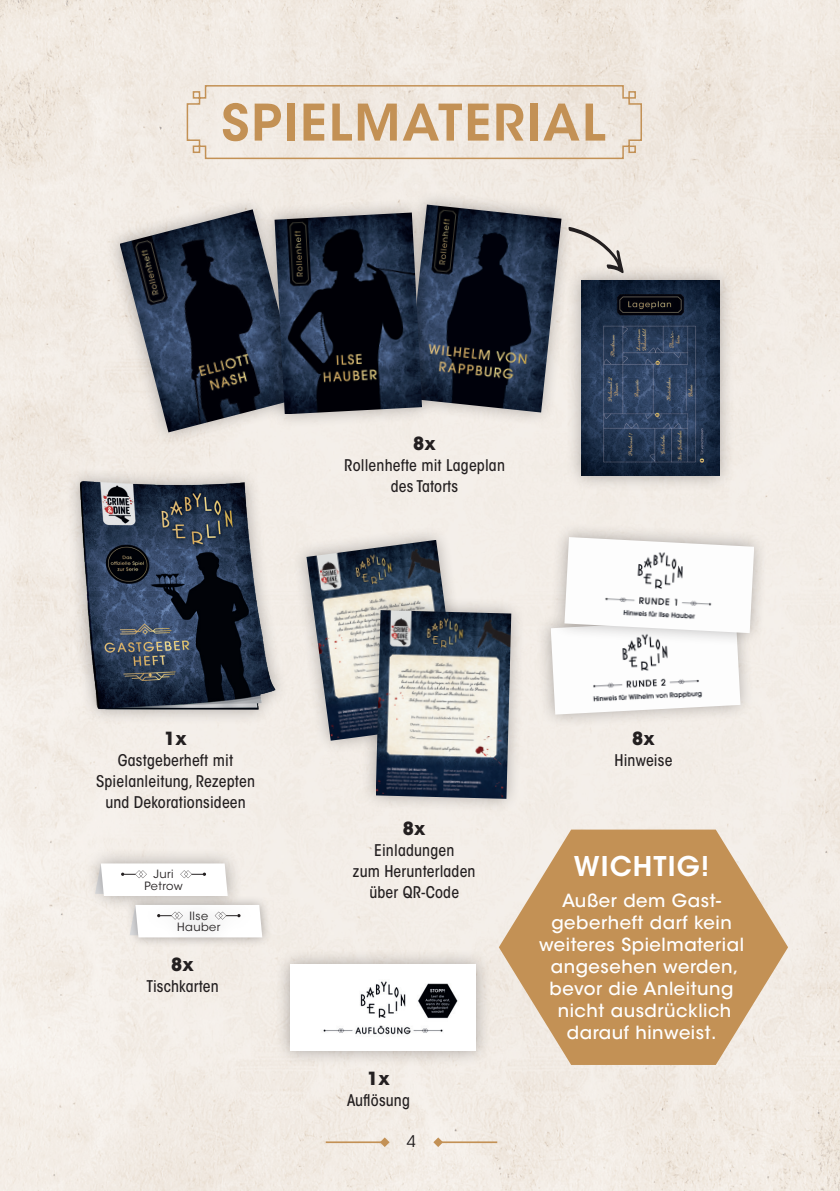
<style>
.page{position:relative;width:840px;height:1191px;background:#fff}
.page>*{position:absolute;margin:0;border:0;box-sizing:border-box;transform-origin:0 0}
.t1{font:600 50px "ITC Avant Garde Std";letter-spacing:.04em;color:#c39155}
.t2{font:600 27px "ITC Avant Garde Std";letter-spacing:.04em;color:#fff}
.t3{font:500 18px/22px "ITC Avant Garde Std";letter-spacing:.03em;color:#fff;text-align:center}
.t4{font:700 18px "ITC Avant Garde Std";letter-spacing:.01em;color:#231f20}
.t5{font:500 condensed 16px/21px "ITC Avant Garde Std";letter-spacing:.01em;color:#231f20;text-align:center}
.t6{font:16px "ITC Avant Garde Std";color:#231f20}
.t7{font:11.4px/11.4px "ITC Avant Garde Std";letter-spacing:.04em;color:#231f20;text-align:center}
</style>
<div class="page">
<div style="left:0;top:0;width:839px;height:1191px;background:#f2ece5"></div>
<svg style="left:380px;top:1137px;width:9px;height:10px"></svg>
<hr style="left:325px;top:1141px;width:59px;height:2px;background:#c39155">
<svg style="left:433px;top:1137px;width:10px;height:10px"></svg>
<hr style="left:438px;top:1141px;width:59px;height:2px;background:#c39155">
<svg style="left:186px;top:84px;width:456px;height:76px;background:#ede4da"></svg>
<div style="left:59px;top:467px;width:230px;height:258px;background:#f2ece6"></div>
<img style="left:43px;top:472px;width:254px;height:247px">
<div style="left:101px;top:190px;width:219px;height:261px;background:#f2ece6"></div>
<img style="left:119px;top:209px;width:182px;height:223px">
<div style="left:566px;top:265px;width:168px;height:226px;background:#231f20;opacity:.36"></div>
<img style="left:581px;top:281px;width:137px;height:194px">
<svg style="left:389px;top:187px;width:189px;height:243px;background:#ede7e1"></svg>
<img style="left:438px;top:204px;width:123px;height:208px">
<div style="left:274px;top:949px;width:217px;height:117px;background:#231f20;opacity:.36"></div>
<img style="left:290px;top:964px;width:185px;height:87px">
<svg style="left:289px;top:522px;width:188px;height:236px;background:#f1ebe5"></svg>
<img style="left:306px;top:540px;width:154px;height:200px">
<svg style="left:359px;top:594px;width:168px;height:221px;background:#d9d5d0"></svg>
<img style="left:375px;top:610px;width:136px;height:189px">
<svg style="left:258px;top:196px;width:180px;height:235px;background:#95989f"></svg>
<img style="left:274px;top:212px;width:148px;height:202px">
<svg style="left:534px;top:521px;width:236px;height:210px"></svg>
<img style="left:564px;top:537px;width:189px;height:96px">
<svg style="left:498px;top:829px;width:289px;height:236px;background:#cfa879"></svg>
<svg style="left:568px;top:226px;width:55px;height:48px;background:#d6d0ca"></svg>
<div style="left:86px;top:847px;width:157px;height:64px;background:#231f20;opacity:.36"></div>
<svg style="left:95px;top:863px;width:132px;height:33px"></svg>
<div style="left:125px;top:894px;width:147px;height:53px;background:#231f20;opacity:.36"></div>
<div style="left:143px;top:897px;width:111px;height:49px;background:#231f20;opacity:.36"></div>
<svg style="left:129px;top:905px;width:133px;height:32px"></svg>
<h1 class="t1" style="left:221px;top:91px;width:385px">SPIELMATERIAL</h1>
<p class="t4" style="left:413px;top:431px;width:24px">8x</p>
<p class="t5" style="left:344px;top:454px;width:162px">Rollenhefte mit Lageplan des Tatorts</p>
<p class="t4" style="left:164px;top:727px;width:24px">1x</p>
<p class="t5" style="left:96px;top:750px;width:160px">Gastgeberheft mit<br>Spielanleitung, Rezepten und Dekorationsideen</p>
<p class="t7" style="left:144px;top:868px;width:40px">Juri<br>Petrow</p>
<p class="t7" style="left:177px;top:910px;width:45px">Ilse<br>Hauber</p>
<p class="t4" style="left:171px;top:952px;width:24px">8x</p>
<p class="t5" style="left:146px;top:975px;width:74px">Tischkarten</p>
<p class="t4" style="left:631px;top:727px;width:24px">8x</p>
<p class="t5" style="left:614px;top:750px;width:59px">Hinweise</p>
<p class="t4" style="left:402px;top:817px;width:24px">8x</p>
<p class="t5" style="left:353px;top:840px;width:124px">Einladungen<br>zum Herunterladen über QR-Code</p>
<h2 class="t2" style="left:573px;top:848px;width:137px">WICHTIG!</h2>
<p class="t3" style="left:539px;top:889px;width:206px">Außer dem Gast&shy;geberheft darf kein weiteres Spielmaterial angesehen werden, bevor die Anleitung nicht ausdrücklich darauf hinweist.</p>
<p class="t4" style="left:367px;top:1066px;width:24px">1x</p>
<p class="t5" style="left:347px;top:1089px;width:64px">Auflösung</p>
<p class="t6" style="left:406px;top:1131px;width:11px">4</p>
</div>
